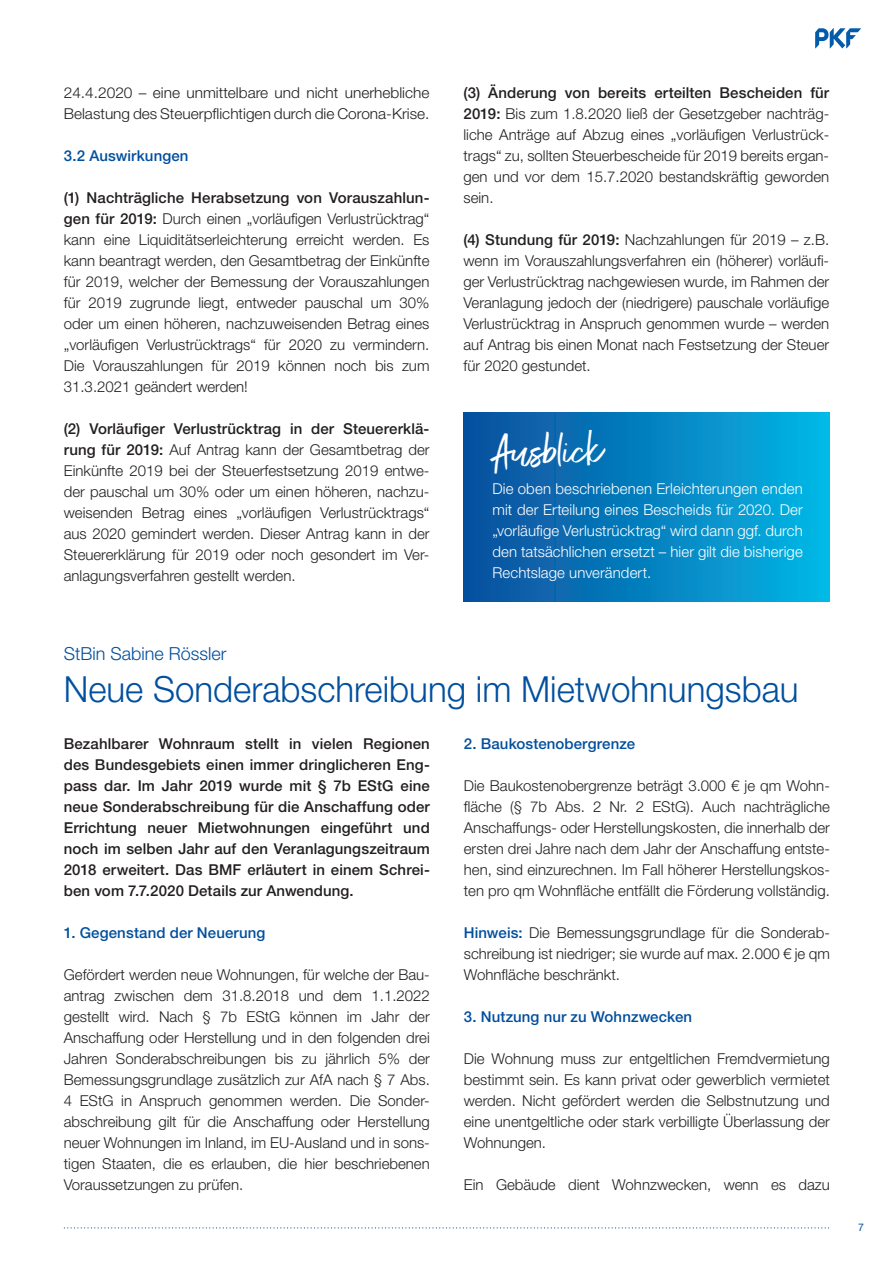
<style>
.page{position:relative;width:893px;height:1263px;background:#fff}
.page>*{position:absolute;margin:0;border:0;box-sizing:border-box;transform-origin:0 0}
.t1{font:46.5px "Exceptional";color:#fff}
.t2{font:300 36px "Helvetica Neue LT";color:#014f9e}
.t3{font:300 18px "Helvetica Neue LT";color:#014f9e}
.t4{font:300 15px/21px "Helvetica Neue LT";color:#231f20;text-align:justify}
.t5{font:500 15px/21px "Helvetica Neue LT";letter-spacing:.01em;color:#231f20;text-align:justify}
.t6{font:300 15px/21px "Helvetica Neue LT";letter-spacing:.005em;color:#fff;text-align:justify}
.t7{font:500 15px "Helvetica Neue LT";letter-spacing:.01em;color:#014f9e}
.t8{font:10.5px "Helvetica Neue LT";color:#014f9e}
.s1{font-weight:500}
.s2{font-weight:500;color:#014f9e}
</style>
<div class="page">
<svg style="left:815px;top:28px;width:46px;height:20px"></svg>
<svg style="left:64px;top:1227px;width:765px;height:1px"></svg>
<div style="left:463px;top:412px;width:366px;height:190px;background:linear-gradient(to right,#0a4c9b,#03b6e5)"></div>
<p class="t4" style="left:64px;top:81px;width:367px">24.4.2020 – eine unmittelbare und nicht unerhebliche<br>Belastung des Steuerpflichtigen durch die Corona-Krise.</p>
<p class="t7" style="left:64px;top:146px;width:126px">3.2 Auswirkungen</p>
<p class="t4" style="left:64px;top:186px;width:367px"><span class="s1">(1) Nachträgliche Herabsetzung von Vorauszahlun&shy;gen für 2019:</span> Durch einen „vorläufigen Verlustrücktrag“ kann eine Liquiditätserleichterung erreicht werden. Es kann beantragt werden, den Gesamtbetrag der Einkünfte für 2019, welcher der Bemessung der Vorauszahlungen für 2019 zugrunde liegt, entweder pauschal um 30% oder um einen höheren, nachzuweisenden Betrag eines „vorläufigen Verlustrücktrags“ für 2020 zu vermindern.<br>Die Vorauszahlungen für 2019 können noch bis zum 31.3.2021 geändert werden!</p>
<p class="t4" style="left:64px;top:417px;width:367px"><span class="s1">(2) Vorläufiger Verlustrücktrag in der Steuererklä&shy;rung für 2019:</span> Auf Antrag kann der Gesamtbetrag der Einkünfte 2019 bei der Steuerfestsetzung 2019 entwe&shy;der pauschal um 30% oder um einen höheren, nachzu&shy;weisenden Betrag eines „vorläufigen Verlustrücktrags“ aus 2020 gemindert werden. Dieser Antrag kann in der Steuererklärung für 2019 oder noch gesondert im Ver&shy;anlagungsverfahren gestellt werden.</p>
<p class="t4" style="left:464px;top:81px;width:367px"><span class="s1">(3) Änderung von bereits erteilten Bescheiden für 2019:</span> Bis zum 1.8.2020 ließ der Gesetzgeber nachträg&shy;liche Anträge auf Abzug eines „vorläufigen Verlustrück&shy;trags“ zu, sollten Steuerbescheide für 2019 bereits ergan&shy;gen und vor dem 15.7.2020 bestandskräftig geworden sein.</p>
<p class="t4" style="left:464px;top:228px;width:367px"><span class="s1">(4) Stundung für 2019:</span> Nachzahlungen für 2019 – z.B. wenn im Vorauszahlungsverfahren ein (höherer) vorläufi&shy;ger Verlustrücktrag nachgewiesen wurde, im Rahmen der Veranlagung jedoch der (niedrigere) pauschale vorläufige Verlustrücktrag in Anspruch genommen wurde – werden auf Antrag bis einen Monat nach Festsetzung der Steuer für 2020 gestundet.</p>
<h1 class="t1" style="left:492px;top:419px;width:112px;rotate:-2deg">Ausblick</h1>
<p class="t6" style="left:492px;top:478px;width:312px">Die oben beschriebenen Erleichterungen enden mit der Erteilung eines Bescheids für 2020. Der „vorläufige Verlustrücktrag“ wird dann ggf. durch den tatsächlichen ersetzt – hier gilt die bisherige Rechtslage unverändert.</p>
<p class="t3" style="left:64px;top:642px;width:164px">StBin Sabine Rössler</p>
<h2 class="t2" style="left:64px;top:667px;width:736px">Neue Sonderabschreibung im Mietwohnungsbau</h2>
<p class="t5" style="left:64px;top:733px;width:368px">Bezahlbarer Wohnraum stellt in vielen Regionen des Bundesgebiets einen immer dringlicheren Eng&shy;pass dar. Im Jahr 2019 wurde mit § 7b EStG eine neue Sonderabschreibung für die Anschaffung oder Errichtung neuer Mietwohnungen eingeführt und noch im selben Jahr auf den Veranlagungszeitraum 2018 erweitert. Das BMF erläutert in einem Schrei&shy;ben vom 7.7.2020 Details zur Anwendung.</p>
<p class="t7" style="left:64px;top:923px;width:203px">1. Gegenstand der Neuerung</p>
<p class="t4" style="left:64px;top:963px;width:368px">Gefördert werden neue Wohnungen, für welche der Bau&shy;antrag zwischen dem 31.8.2018 und dem 1.1.2022 gestellt wird. Nach § 7b EStG können im Jahr der Anschaffung oder Herstellung und in den folgenden drei Jahren Sonderabschreibungen bis zu jährlich 5% der Bemessungsgrundlage zusätzlich zur AfA nach § 7 Abs.<br>4 EStG in Anspruch genommen werden. Die Sonder&shy;abschreibung gilt für die Anschaffung oder Herstellung neuer Wohnungen im Inland, im EU-Ausland und in sons&shy;tigen Staaten, die es erlauben, die hier beschriebenen Voraussetzungen zu prüfen.</p>
<p class="t7" style="left:464px;top:734px;width:173px">2. Baukostenobergrenze</p>
<p class="t4" style="left:464px;top:774px;width:368px">Die Baukostenobergrenze beträgt 3.000 € je qm Wohn&shy;fläche (§ 7b Abs. 2 Nr. 2 EStG). Auch nachträgliche Anschaffungs- oder Herstellungskosten, die innerhalb der ersten drei Jahre nach dem Jahr der Anschaffung entste&shy;hen, sind einzurechnen. Im Fall höherer Herstellungskos&shy;ten pro qm Wohnfläche entfällt die Förderung vollständig.</p>
<p class="t4" style="left:464px;top:921px;width:368px"><span class="s2">Hinweis:</span> Die Bemessungsgrundlage für die Sonderab&shy;schreibung ist niedriger; sie wurde auf max. 2.000 € je qm Wohnfläche beschränkt.</p>
<p class="t7" style="left:464px;top:1007px;width:230px">3. Nutzung nur zu Wohnzwecken</p>
<p class="t4" style="left:464px;top:1047px;width:368px">Die Wohnung muss zur entgeltlichen Fremdvermietung bestimmt sein. Es kann privat oder gewerblich vermietet werden. Nicht gefördert werden die Selbstnutzung und eine unentgeltliche oder stark verbilligte Überlassung der Wohnungen.</p>
<p class="t4" style="left:464px;top:1173px;width:368px">Ein Gebäude dient Wohnzwecken, wenn es dazu</p>
<p class="t8" style="left:858px;top:1221px;width:7px">7</p>
</div>
